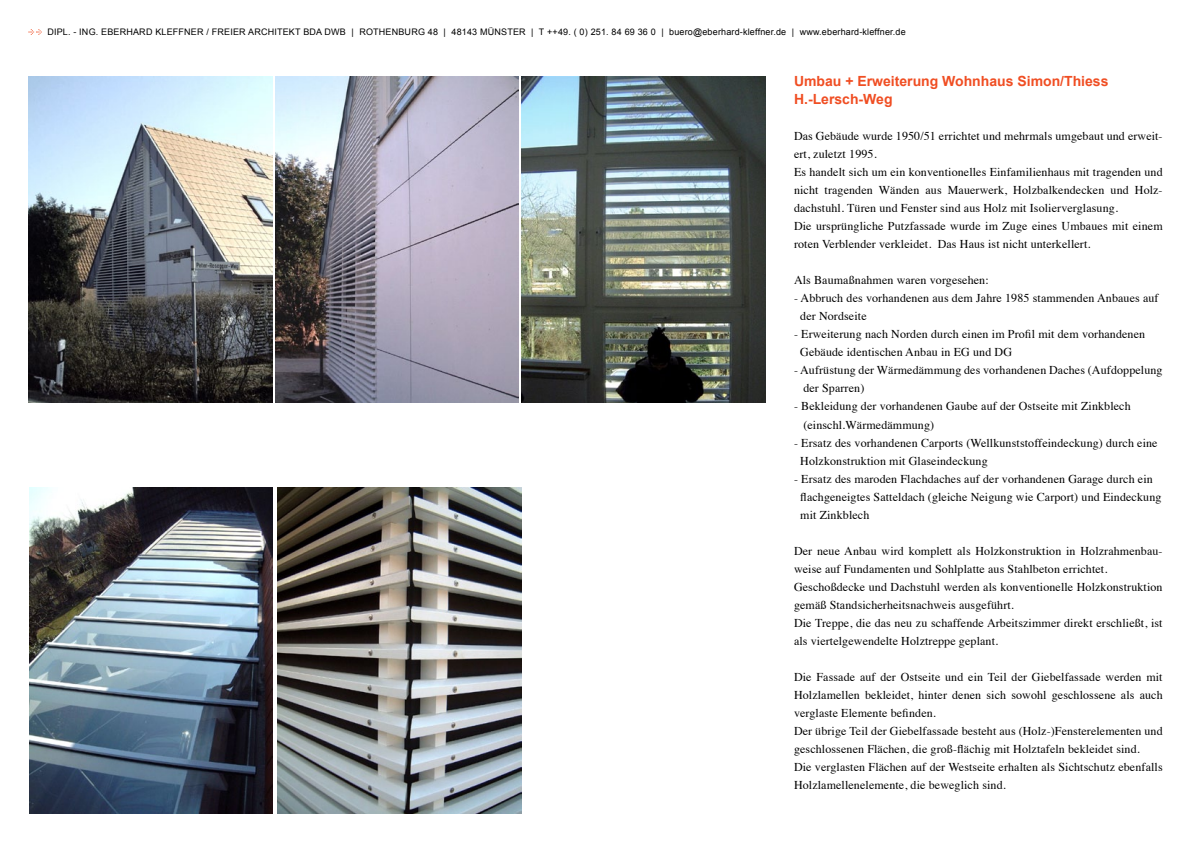
<style>
.page{position:relative;width:1191px;height:842px;background:#fff}
.page>*{position:absolute;margin:0;border:0;box-sizing:border-box;transform-origin:0 0}
.t1{font:700 14px/18px "Arial";color:#f04e23}
.t2{font:12px/18px "Times";letter-spacing:.01em;color:#000}
.t3{font:9px "Arial";letter-spacing:.02em;color:#000}
</style>
<div class="page">
<svg style="left:28px;top:29px;width:14px;height:6px"></svg>
<img style="left:28px;top:76px;width:244px;height:326px">
<img style="left:522px;top:76px;width:243px;height:326px">
<img style="left:275px;top:76px;width:244px;height:326px">
<img style="left:277px;top:487px;width:244px;height:326px">
<img style="left:29px;top:488px;width:244px;height:326px">
<p class="t3" style="left:47px;top:26px;width:860px">DIPL. - ING. EBERHARD KLEFFNER / FREIER ARCHITEKT BDA DWB | ROTHENBURG 48 | 48143 MÜNSTER | T ++49. ( 0) 251. 84 69 36 0 | buero@eberhard-kleffner.de | www.eberhard-kleffner.de</p>
<p class="t1" style="left:794px;top:73px;width:316px">Umbau + Erweiterung Wohnhaus Simon/Thiess<br>H.-Lersch-Weg</p>
<p class="t2" style="left:794px;top:126px;width:370px">Das Gebäude wurde 1950/51 errichtet und mehrmals umgebaut und erweit&shy;ert, zuletzt 1995.<br>Es handelt sich um ein konventionelles Einfamilienhaus mit tragenden und nicht tragenden Wänden aus Mauerwerk, Holzbalkendecken und Holz&shy;dachstuhl. Türen und Fenster sind aus Holz mit Isolierverglasung.<br>Die ursprüngliche Putzfassade wurde im Zuge eines Umbaues mit einem roten Verblender verkleidet. Das Haus ist nicht unterkellert.</p>
<p class="t2" style="left:794px;top:270px;width:196px">Als Baumaßnahmen waren vorgesehen:</p>
<p class="t2" style="left:800px;top:288px;width:360px;text-indent:-6px">- Abbruch des vorhandenen aus dem Jahre 1985 stammenden Anbaues auf der Nordseite</p>
<p class="t2" style="left:800px;top:324px;width:346px;text-indent:-6px">- Erweiterung nach Norden durch einen im Profil mit dem vorhandenen<br>Gebäude identischen Anbau in EG und DG</p>
<p class="t2" style="left:803px;top:360px;width:361px;text-indent:-9px">- Aufrüstung der Wärmedämmung des vorhandenen Daches (Aufdoppelung der Sparren)</p>
<p class="t2" style="left:803px;top:396px;width:329px;text-indent:-9px">- Bekleidung der vorhandenen Gaube auf der Ostseite mit Zinkblech (einschl.Wärmedämmung)</p>
<p class="t2" style="left:800px;top:432px;width:359px;text-indent:-6px">- Ersatz des vorhandenen Carports (Wellkunststoffeindeckung) durch eine<br>Holzkonstruktion mit Glaseindeckung</p>
<p class="t2" style="left:800px;top:468px;width:363px;text-indent:-6px">- Ersatz des maroden Flachdaches auf der vorhandenen Garage durch ein flachgeneigtes Satteldach (gleiche Neigung wie Carport) und Eindeckung mit Zinkblech</p>
<p class="t2" style="left:794px;top:540px;width:370px">Der neue Anbau wird komplett als Holzkonstruktion in Holzrahmenbau&shy;weise auf Fundamenten und Sohlplatte aus Stahlbeton errichtet.<br>Geschoßdecke und Dachstuhl werden als konventionelle Holzkonstruktion gemäß Standsicherheitsnachweis ausgeführt.<br>Die Treppe, die das neu zu schaffende Arbeitszimmer direkt erschließt, ist als viertelgewendelte Holztreppe geplant.</p>
<p class="t2" style="left:794px;top:666px;width:370px">Die Fassade auf der Ostseite und ein Teil der Giebelfassade werden mit Holzlamellen bekleidet, hinter denen sich sowohl geschlossene als auch verglaste Elemente befinden.<br>Der übrige Teil der Giebelfassade besteht aus (Holz-)Fensterelementen und geschlossenen Flächen, die groß-flächig mit Holztafeln bekleidet sind.<br>Die verglasten Flächen auf der Westseite erhalten als Sichtschutz ebenfalls Holzlamellenelemente, die beweglich sind.</p>
</div>
